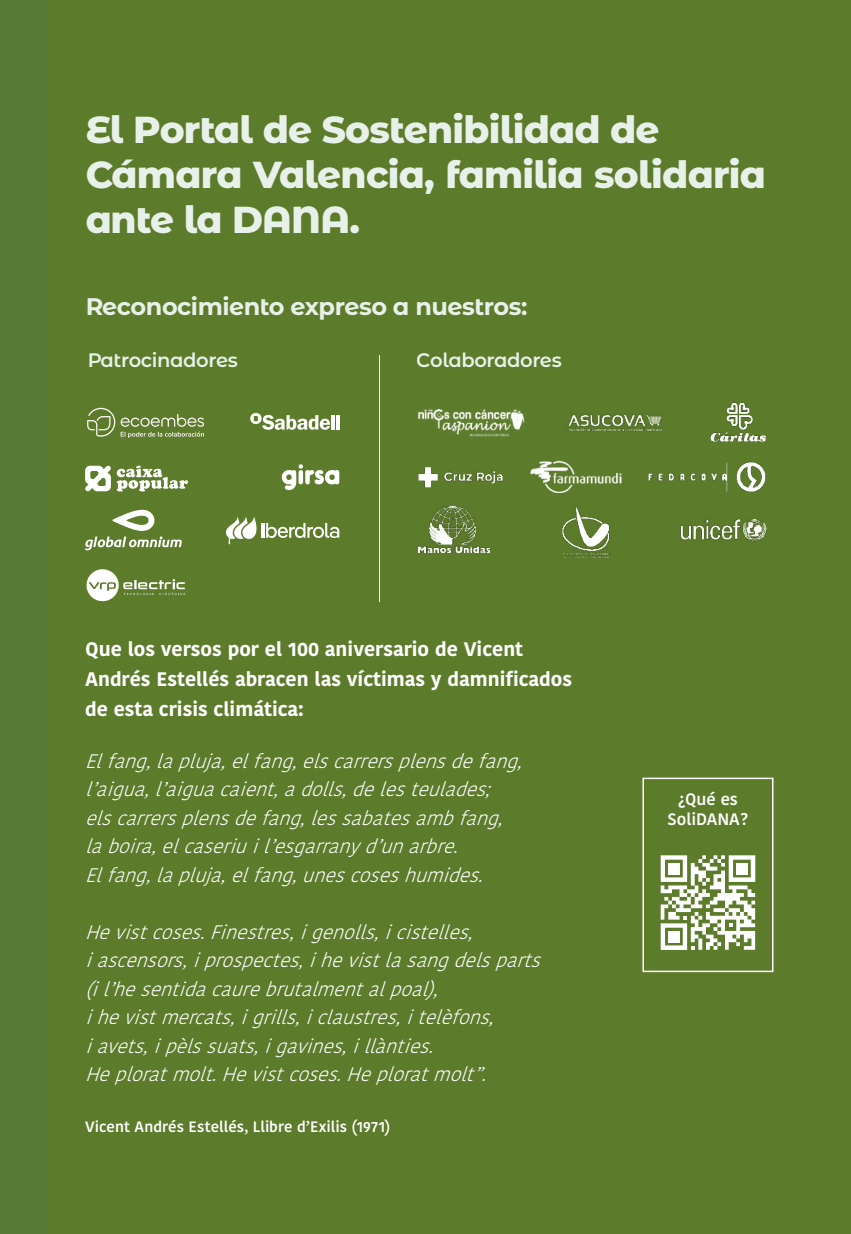
<style>
.page{position:relative;width:851px;height:1234px;background:#fff}
.page>*{position:absolute;margin:0;border:0;box-sizing:border-box;transform-origin:0 0}
.t1{font:800 37.5px/45px "Montserrat Alternates";letter-spacing:-.02em;color:#f8ffff}
.t2{font:700 24px "Montserrat Alternates";letter-spacing:-.02em;color:#f8ffff}
.t3{font:italic 300 19.5px/28.5px "Kohinoor Telugu";color:#fff}
.t4{font:700 19.5px/30px "Kohinoor Telugu";color:#fff}
.t5{font:600 19.5px "Montserrat Alternates";letter-spacing:-.02em;color:#f8ffff}
.t6{font:600 16.5px/19.8px "Kohinoor Telugu";color:#fff;text-align:center}
.t7{font:600 15px "Kohinoor Telugu";letter-spacing:.005em;color:#fff}
</style>
<div class="page">
<div style="left:16px;top:0;width:834px;height:1233px;background:#5c7b2b"></div>
<div style="left:0;top:0;width:46px;height:1233px;background:#577b37"></div>
<img style="left:418px;top:408px;width:107px;height:28px">
<img style="left:648px;top:462px;width:117px;height:29px">
<img style="left:568px;top:414px;width:94px;height:17px">
<img style="left:680px;top:519px;width:85px;height:22px">
<img style="left:418px;top:507px;width:71px;height:45px">
<img style="left:562px;top:507px;width:48px;height:51px">
<img style="left:418px;top:467px;width:84px;height:20px">
<img style="left:530px;top:460px;width:91px;height:32px">
<img style="left:710px;top:402px;width:55px;height:39px">
<svg style="left:281px;top:464px;width:58px;height:26px"></svg>
<svg style="left:85px;top:509px;width:97px;height:41px"></svg>
<svg style="left:250px;top:413px;width:80px;height:16px"></svg>
<hr style="left:331px;top:415px;width:3px;height:14px;background:#fff">
<hr style="left:336px;top:415px;width:3px;height:14px;background:#fff">
<hr style="left:262px;top:523px;width:3px;height:14px;background:#fff">
<svg style="left:266px;top:523px;width:73px;height:15px"></svg>
<svg style="left:226px;top:516px;width:31px;height:28px"></svg>
<svg style="left:85px;top:465px;width:26px;height:26px"></svg>
<svg style="left:117px;top:465px;width:71px;height:26px"></svg>
<svg style="left:660px;top:855px;width:95px;height:94px"></svg>
<div style="left:736px;top:862px;width:11px;height:12px;background:#fff"></div>
<div style="left:668px;top:862px;width:11px;height:12px;background:#fff"></div>
<div style="left:668px;top:930px;width:11px;height:12px;background:#fff"></div>
<div style="left:642px;top:777px;width:131px;height:194px;border:2px solid #fff"></div>
<svg style="left:87px;top:407px;width:28px;height:29px"></svg>
<svg style="left:121px;top:414px;width:83px;height:24px"></svg>
<svg style="left:86px;top:569px;width:99px;height:32px"></svg>
<h1 class="t1" style="left:85px;top:105px;width:682px">El Portal de Sostenibilidad de<br>Cámara Valencia, familia solidaria ante la DANA.</h1>
<p class="t2" style="left:85px;top:289px;width:443px">Reconocimiento expreso a nuestros:</p>
<p class="t5" style="left:87px;top:346px;width:152px">Patrocinadores</p>
<p class="t5" style="left:416px;top:346px;width:146px">Colaboradores</p>
<p class="t4" style="left:85px;top:633px;width:488px">Que los versos por el 100 aniversario de Vicent<br>Andrés Estellés abracen las víctimas y damnificados de esta crisis climática:</p>
<p class="t3" style="left:85px;top:746px;width:448px">Elfang,lapluja,elfang,elscarrersplensdefang, l’aigua,l’aiguacaient,adolls,delesteulades; elscarrersplensdefang,lessabatesambfang, laboira,elcaseriuil’esgarranyd’unarbre.<br>Elfang,lapluja,elfang,unescoseshumides.</p>
<p class="t3" style="left:85px;top:917px;width:467px">Hevistcoses.Finestres,igenolls,icistelles, iascensors,iprospectes,ihevistlasangdelsparts (il’hesentidacaurebrutalmentalpoal), ihevistmercats,igrills,iclaustres,itelèfons, iavets,ipèlssuats,igavines,illànties.<br>Heploratmolt.Hevistcoses.Heploratmolt”.</p>
<p class="t7" style="left:85px;top:1118px;width:307px">Vicent Andrés Estellés, Llibre d’Exilis (1971)</p>
<p class="t6" style="left:667px;top:789px;width:82px">¿Qué es<br>SoliDANA?</p>
</div>
